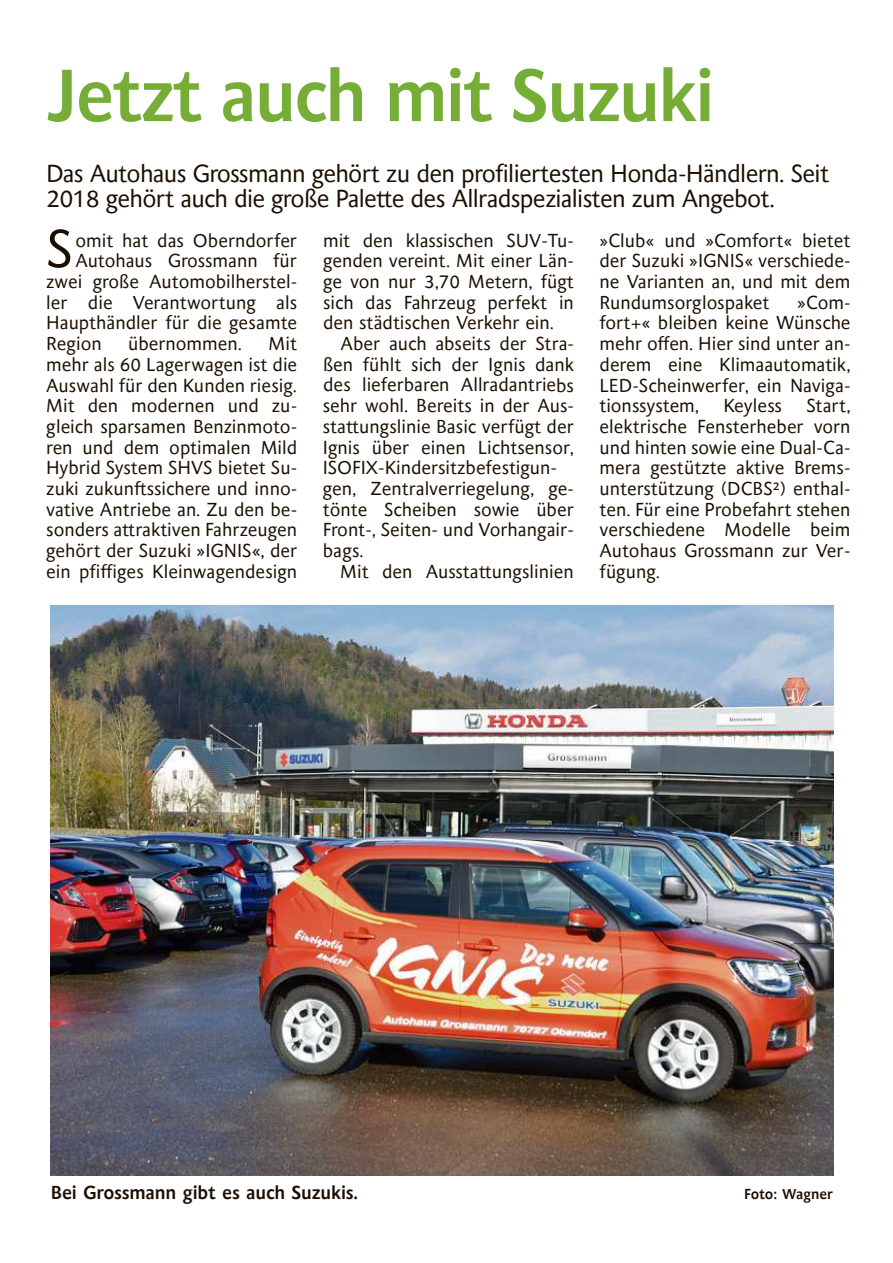
<style>
.page{position:relative;width:893px;height:1263px;background:#fff}
.page>*{position:absolute;margin:0;border:0;box-sizing:border-box;transform-origin:0 0}
.t1{font:700 73.8px "Schwabo Sans";letter-spacing:-.03em;color:#75ad36}
.t2{font:53.25px "Schwabo Sans";color:#1c0f00}
.t3{font:24.6px/24.6px "Schwabo Sans";letter-spacing:-.03em;color:#1c0f00}
.t4{font:18.6px/20.7px "Schwabo Sans";color:#1c0f00;text-align:justify}
.t5{font:700 18.6px "Schwabo Sans";letter-spacing:-.01em;color:#1c0f00}
.t6{font:700 14.4px "Schwabo Sans";letter-spacing:-.015em;color:#1c0f00}
</style>
<div class="page">
<img style="left:51px;top:606px;width:782px;height:569px">
<h1 class="t1" style="left:46px;top:54px;width:670px">Jetzt auch mit Suzuki</h1>
<h3 class="t3" style="left:46px;top:162px;width:785px">Das Autohaus Grossmann gehört zu den profiliertesten Honda-Händlern. Seit<br>2018 gehört auch die große Palette des Allradspezialisten zum Angebot.</h3>
<h2 class="t2" style="left:46px;top:219px;width:29px">S</h2>
<p class="t4" style="left:75px;top:230px;width:223px">omit hat das Oberndorfer</p>
<p class="t4" style="left:599px;top:230px;width:253px">»Club« und »Comfort« bietet der Suzuki »IGNIS« verschiede&shy;ne Varianten an, und mit dem Rundumsorglospaket</p>
<p class="t4" style="left:323px;top:230px;width:253px">mit den klassischen SUV-Tu&shy;genden vereint. Mit einer Län&shy;ge von nur 3,70 Metern, fügt sich das Fahrzeug perfekt in den städtischen Verkehr ein.</p>
<p class="t4" style="left:323px;top:334px;width:253px;text-align:left;text-indent:18px">Aber auch abseits der Stra&shy;ßen fühlt sich der Ignis dank des lieferbaren Allradantriebs sehr wohl. Bereits in der Aus&shy;stattungslinie Basic verfügt der<br>Ignis über einen Lichtsensor,<br>ISOFIX-Kindersitzbefestigun&shy;gen, Zentralverriegelung, ge&shy;tönte Scheiben sowie über<br>Front-, Seiten- und Vorhangair&shy;bags.</p>
<p class="t4" style="left:340px;top:562px;width:235px">Mit den Ausstattungslinien</p>
<p class="t4" style="left:75px;top:251px;width:223px">Autohaus Grossmann für</p>
<p class="t4" style="left:46px;top:272px;width:252px">zwei große Automobilherstel-</p>
<p class="t4" style="left:46px;top:292px;width:252px">ler die Verantwortung als</p>
<p class="t4" style="left:46px;top:313px;width:252px">Haupthändler für die gesamte</p>
<p class="t4" style="left:46px;top:334px;width:57px">Region</p>
<p class="t4" style="left:128px;top:334px;width:115px">übernommen.</p>
<p class="t4" style="left:599px;top:292px;width:253px;text-indent:198px">»Com&shy;fort+« bleiben keine Wünsche mehr offen. Hier sind unter an&shy;derem eine Klimaautomatik, LED-Scheinwerfer, ein Naviga&shy;tionssystem,</p>
<p class="t4" style="left:46px;top:334px;width:253px;text-indent:222px">Mit mehr als 60 Lagerwagen ist die Auswahl für den Kunden riesig.<br>Mit den modernen und zu&shy;gleich sparsamen Benzinmoto&shy;ren und dem optimalen Mild Hybrid System SHVS bietet Su&shy;zuki zukunftssichere und inno&shy;vative Antriebe an. Zu den be&shy;sonders attraktiven Fahrzeugen gehört der Suzuki »IGNIS«, der ein pfiffiges Kleinwagendesign</p>
<p class="t4" style="left:723px;top:396px;width:60px">Keyless</p>
<p class="t4" style="left:599px;top:396px;width:253px;text-indent:207px">Start, elektrische Fensterheber vorn und hinten sowie eine Dual-Ca&shy;mera gestützte aktive Brems&shy;unterstützung (DCBS²) enthal&shy;ten. Für eine Probefahrt stehen verschiedene Modelle beim Autohaus Grossmann zur Ver&shy;fügung.</p>
<p class="t5" style="left:51px;top:1182px;width:309px">Bei Grossmann gibt es auch Suzukis.</p>
<p class="t6" style="left:744px;top:1186px;width:90px">Foto: Wagner</p>
</div>
